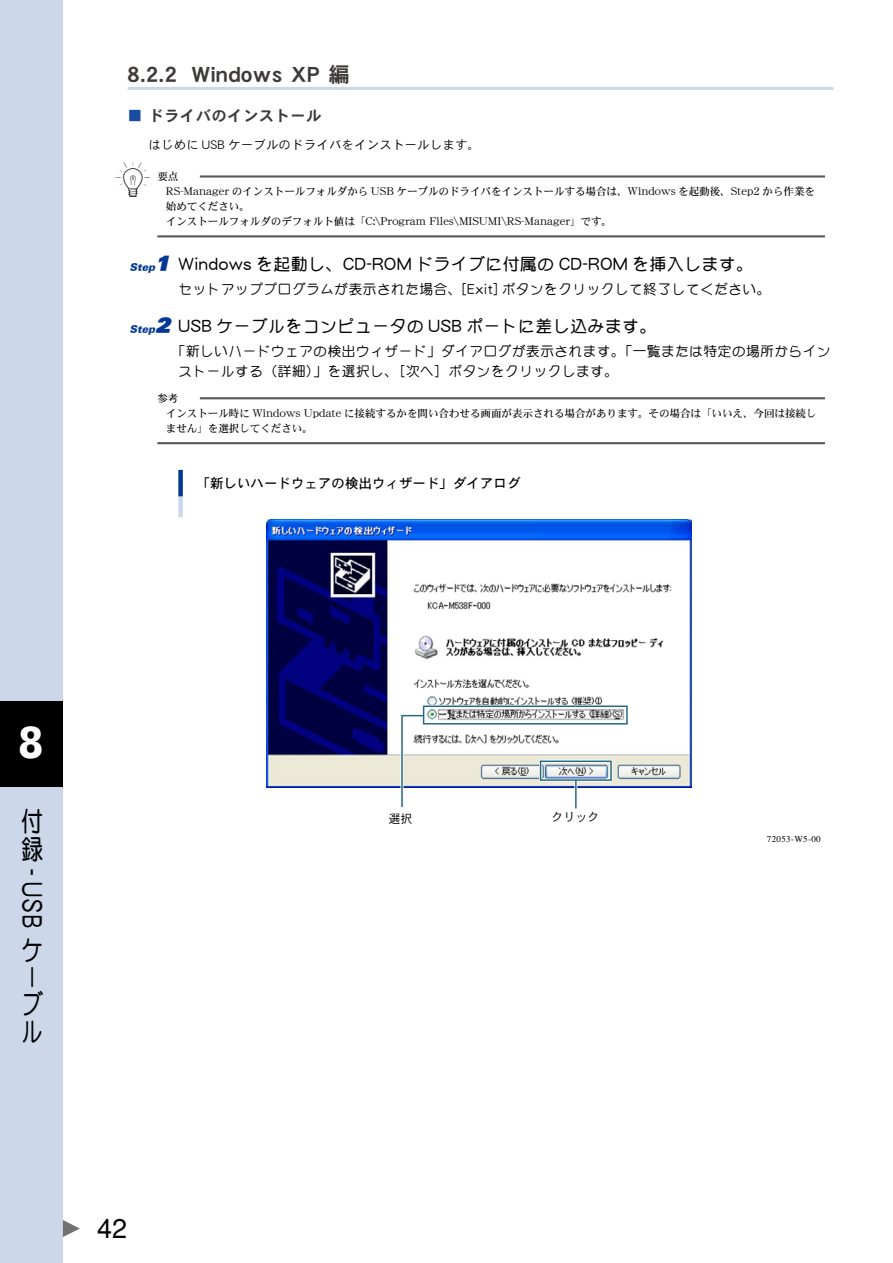
<style>
.page{position:relative;width:893px;height:1263px;background:#fff}
.page>*{position:absolute;margin:0;border:0;box-sizing:border-box;transform-origin:0 0}
.t1{font:900 45px "Univers";color:#fff;scale:.8 1}
.t2{font:36px "Ymhsym";color:#000}
.t3{font:700 27px/27px "DFP Maru Gothic CID";color:#000;scale:.8 1}
.t4{font:27px "Helvetica";color:#000}
.t5{font:21px "DFPHS Gothic CID W7";letter-spacing:.05em;color:#3e3a39}
.t6{font:700 16.5px "DFP Maru Gothic CID";letter-spacing:.05em;color:#000}
.t7{font:15px "DFPHS Gothic CID W7";letter-spacing:.05em;color:#3e3a39}
.t8{font:500 13.5px/20.2px "DFP Maru Gothic CID";letter-spacing:.05em;color:#000}
.t9{font:13.5px "DFPHS Gothic CID W5";color:#000}
.t10{font:12px "DFPHS Gothic CID W3";letter-spacing:.05em;color:#000}
.t11{font:10.5px/15px "DFPHS Mincho CID W5";color:#000}
.t12{font:9px "Times";letter-spacing:.04em;color:#000}
.s1{color:#1a4c9e}
.s2{font-family:"Ymhste";font-weight:400;font-size:21px;color:#003894}
</style>
<div class="page">
<div style="left:0;top:0;width:63px;height:1263px;background:#ccd7ea"></div>
<div style="left:0;top:702px;width:63px;height:85px;background:#000"></div>
<svg style="left:63px;top:1220px;width:17px;height:17px"></svg>
<hr style="left:128px;top:87px;width:705px;height:3px;background:#ccd7ea">
<hr style="left:200px;top:175px;width:625px;height:3px;background:#595757">
<hr style="left:157px;top:235px;width:668px;height:2px;background:#595757">
<hr style="left:200px;top:397px;width:625px;height:2px;background:#595757">
<hr style="left:157px;top:442px;width:668px;height:2px;background:#595757">
<div style="left:178px;top:496px;width:5px;height:21px;background:#ccd7ea"></div>
<div style="left:178px;top:470px;width:5px;height:26px;background:#003894"></div>
<img style="left:266px;top:519px;width:425px;height:268px">
<hr style="left:574px;top:780px;width:3px;height:28px;background:#fff">
<div style="left:539px;top:760px;width:73px;height:21px;border:3px solid #fff"></div>
<div style="left:540px;top:760px;width:72px;height:21px;border:2px solid #246a84"></div>
<hr style="left:575px;top:780px;width:2px;height:28px;background:#246a84">
<div style="left:422px;top:705px;width:206px;height:20px;border:3px solid #fff"></div>
<div style="left:423px;top:705px;width:205px;height:19px;border:2px solid #246a84"></div>
<svg style="left:399px;top:713px;width:28px;height:94px"></svg>
<h3 class="t5" style="left:128px;top:63px;width:224px">8.2.2 Windows XP 編</h3>
<h3 class="t7" style="left:128px;top:108px;width:195px"><span class="s1">■</span> ドライバのインストール</h3>
<p class="t10" style="left:149px;top:139px;width:333px">はじめに USB ケーブルのドライバをインストールします。</p>
<h2 class="t2" style="left:115px;top:162px;width:37px">n</h2>
<p class="t11" style="left:166px;top:169px;width:651px;text-indent:-9px">要点<br>RS-Manager のインストールフォルダから USB ケーブルのドライバをインストールする場合は、Windows を起動後、Step2 から作業を始めてください。<br>インストールフォルダのデフォルト値は「C:\Program Files\MISUMI\RS-Manager」です。</p>
<h3 class="t6" style="left:115px;top:255px;width:640px"><span class="s2">1</span> Windows を起動し、CD-ROM ドライブに付属の CD-ROM を挿入します。</h3>
<p class="t8" style="left:179px;top:278px;width:593px">セットアッププログラムが表示された場合、[Exit] ボタンをクリックして終了してください。</p>
<h3 class="t6" style="left:115px;top:317px;width:543px"><span class="s2">2</span> USB ケーブルをコンピュータの USB ポートに差し込みます。</h3>
<p class="t8" style="left:179px;top:341px;width:654px;text-indent:-7px">「新しいハードウェアの検出ウィザード」ダイアログが表示されます。「一覧または特定の場所からインストールする（詳細）」を選択し、［次へ］ボタンをクリックします。</p>
<p class="t11" style="left:166px;top:391px;width:652px;text-indent:-9px">参考<br>インストール時に Windows Update に接続するかを問い合わせる画面が表示される場合があります。その場合は「いいえ、今回は接続しません」を選択してください。</p>
<p class="t9" style="left:196px;top:476px;width:325px">「新しいハードウェアの検出ウィザード」ダイアログ</p>
<h1 class="t1" style="left:19px;top:714px;width:32px">8</h1>
<h3 class="t3" style="left:21px;top:808px;width:28px">付録</h3>
<h3 class="t3" style="left:46px;top:869px;width:75px;rotate:90deg">- USB</h3>
<h3 class="t3" style="left:21px;top:936px;width:28px">ケーブル</h3>
<h3 class="t4" style="left:97px;top:1213px;width:32px">42</h3>
<p class="t10" style="left:388px;top:812px;width:25px">選択</p>
<p class="t10" style="left:552px;top:810px;width:49px">クリック</p>
<p class="t12" style="left:767px;top:834px;width:55px">72053-W5-00</p>
</div>
